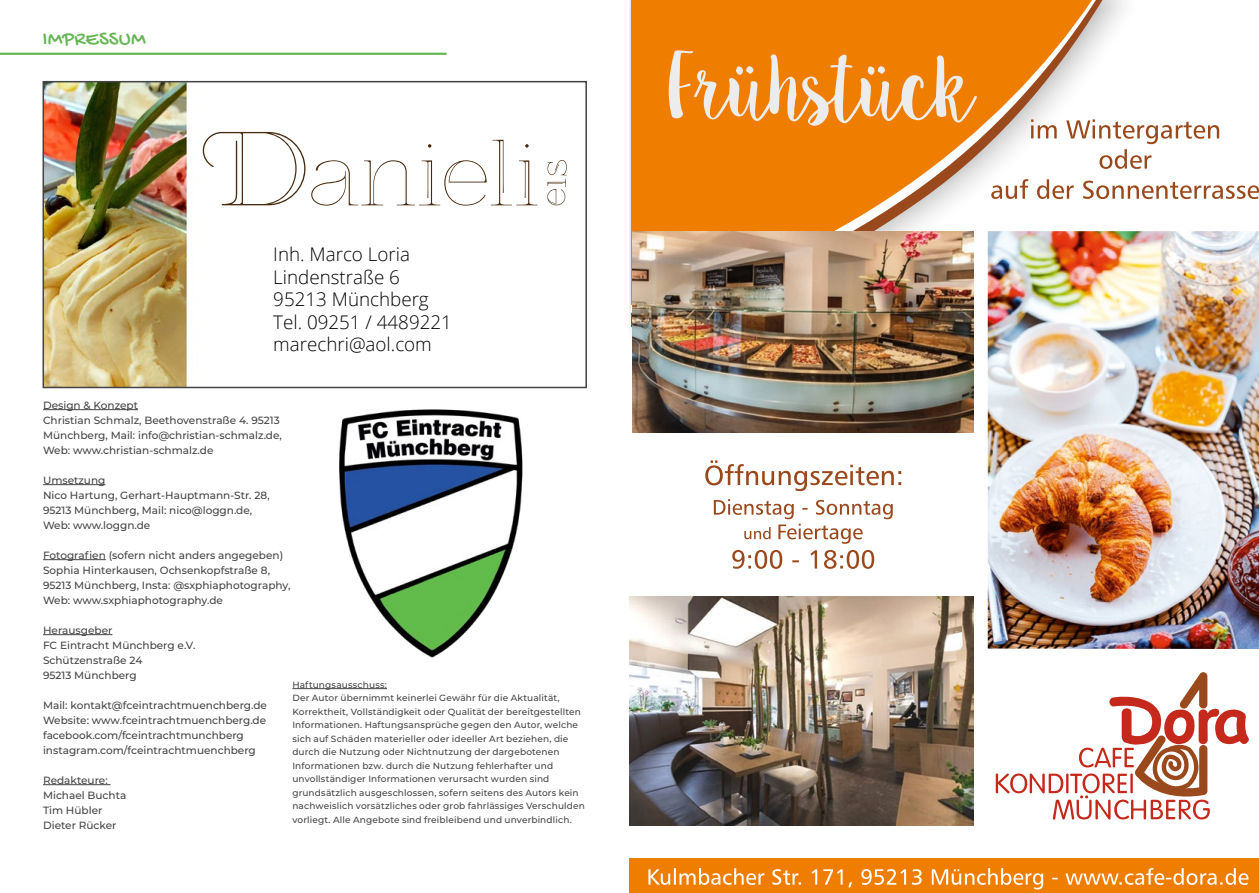
<style>
.page{position:relative;width:1259px;height:893px;background:#fff}
.page>*{position:absolute;margin:0;border:0;box-sizing:border-box;transform-origin:0 0}
.t1{font:21px "Gochi Hand";letter-spacing:.005em;color:#66b655}
.t2{font:300 18.75px/22.5px "Open Sans";color:#000}
.t3{font:500 10.5px/15px "Montserrat";color:#454444}
.t4{font:500 9px/13.5px "Montserrat";letter-spacing:.015em;color:#454444}
</style>
<div class="page">
<img style="left:629px;top:0;width:495px;height:347px">
<svg style="left:631px;top:0;width:461px;height:305px;background:#ec9130"></svg>
<svg style="left:995px;top:672px;width:254px;height:148px"></svg>
<img style="left:987px;top:231px;width:272px;height:418px">
<img style="left:629px;top:597px;width:344px;height:229px">
<img style="left:632px;top:231px;width:341px;height:202px">
<svg style="left:669px;top:50px;width:308px;height:76px;background:#ee993d"></svg>
<svg style="left:991px;top:119px;width:268px;height:80px"></svg>
<svg style="left:705px;top:460px;width:196px;height:31px"></svg>
<svg style="left:714px;top:499px;width:178px;height:70px"></svg>
<div style="left:629px;top:858px;width:630px;height:35px;background:#ef7d00"></div>
<svg style="left:648px;top:868px;width:600px;height:21px"></svg>
<hr style="left:0;top:53px;width:446px;height:2px;background:#66b655">
<hr style="left:43px;top:409px;width:95px;height:1px;background:#454444">
<hr style="left:43px;top:484px;width:62px;height:1px;background:#454444">
<hr style="left:43px;top:559px;width:63px;height:1px;background:#454444">
<hr style="left:43px;top:634px;width:69px;height:1px;background:#454444">
<hr style="left:43px;top:784px;width:68px;height:1px;background:#454444">
<hr style="left:292px;top:688px;width:95px;height:1px;background:#454444">
<img style="left:339px;top:409px;width:183px;height:249px">
<img style="left:46px;top:84px;width:142px;height:301px">
<div style="left:43px;top:81px;width:544px;height:307px;border:2px solid #454444"></div>
<svg style="left:547px;top:160px;width:20px;height:45px"></svg>
<svg style="left:203px;top:132px;width:102px;height:73px"></svg>
<svg style="left:311px;top:140px;width:226px;height:66px"></svg>
<h1 class="t1" style="left:43px;top:28px;width:105px">IMPRESSUM</h1>
<h2 class="t2" style="left:273px;top:242px;width:180px">Inh. Marco Loria<br>Lindenstraße 6<br>95213 Münchberg<br>Tel. 09251 / 4489221 marechri@aol.com</h2>
<p class="t3" style="left:43px;top:397px;width:240px">Design &amp; Konzept<br>Christian Schmalz, Beethovenstraße 4. 95213<br>Münchberg, Mail: info@christian-schmalz.de, Web: www.christian-schmalz.de</p>
<p class="t3" style="left:43px;top:472px;width:228px">Umsetzung<br>Nico Hartung, Gerhart-Hauptmann-Str. 28,<br>95213 Münchberg, Mail: nico@loggn.de,<br>Web: www.loggn.de</p>
<p class="t3" style="left:43px;top:547px;width:249px">Fotografien (sofern nicht anders angegeben)<br>Sophia Hinterkausen, Ochsenkopfstraße 8, 95213 Münchberg, Insta: @sxphiaphotography, Web: www.sxphiaphotography.de</p>
<p class="t3" style="left:43px;top:622px;width:154px">Herausgeber<br>FC Eintracht Münchberg e.V.<br>Schützenstraße 24<br>95213 Münchberg</p>
<p class="t3" style="left:43px;top:697px;width:225px">Mail: kontakt@fceintrachtmuenchberg.de Website: www.fceintrachtmuenchberg.de facebook.com/fceintrachtmunchberg instagram.com/fceintrachtmuenchberg</p>
<p class="t3" style="left:43px;top:772px;width:85px">Redakteure:<br>Michael Buchta<br>Tim Hübler<br>Dieter Rücker</p>
<p class="t4" style="left:292px;top:677px;width:294px">Haftungsausschuss:<br>Der Autor übernimmt keinerlei Gewähr für die Aktualität, Korrektheit, Vollständigkeit oder Qualität der bereitgestellten Informationen. Haftungsansprüche gegen den Autor, welche sich auf Schäden materieller oder ideeller Art beziehen, die durch die Nutzung oder Nichtnutzung der dargebotenen Informationen bzw. durch die Nutzung fehlerhafter und unvollständiger Informationen verursacht wurden sind grundsätzlich ausgeschlossen, sofern seitens des Autors kein nachweislich vorsätzliches oder grob fahrlässiges Verschulden vorliegt. Alle Angebote sind freibleibend und unverbindlich.</p>
</div>
